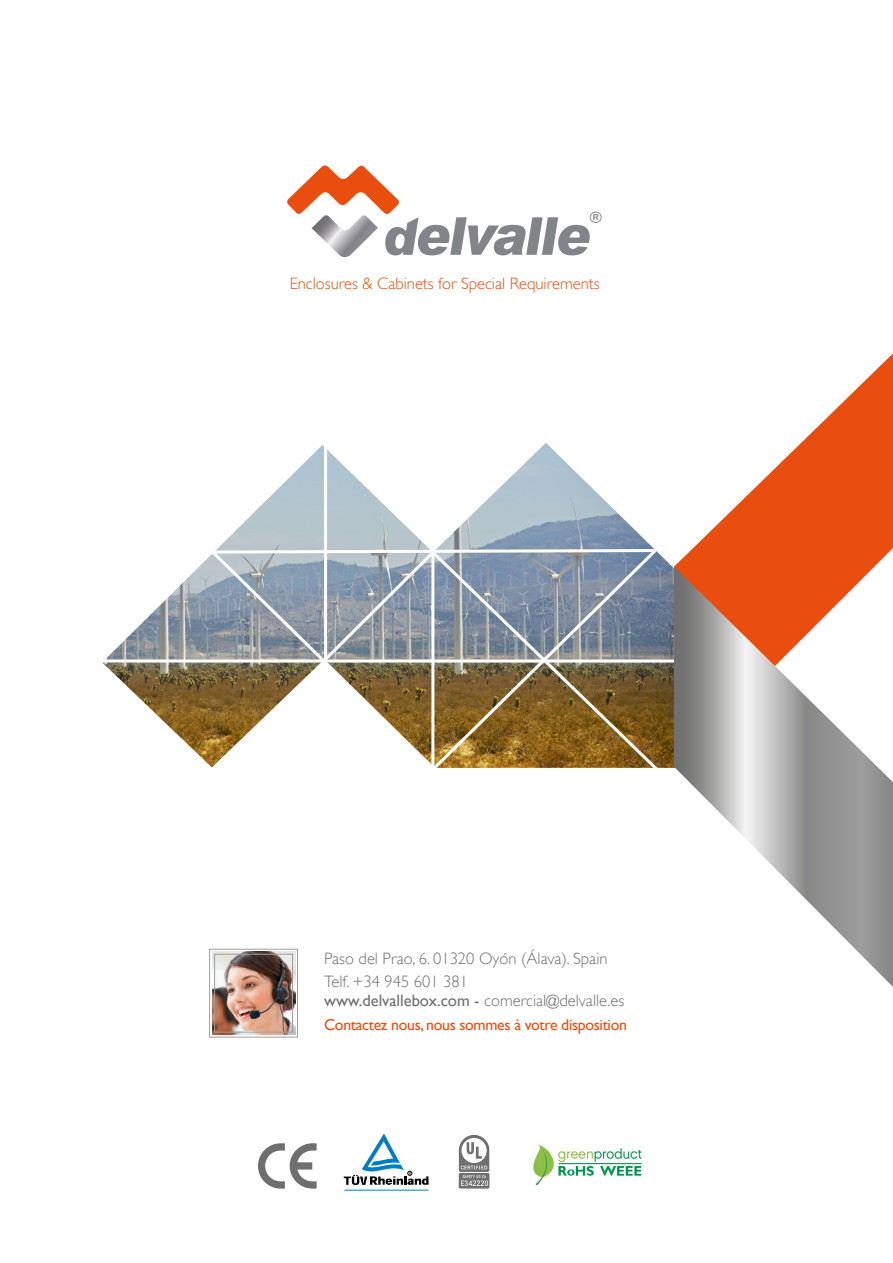
<style>
.page{position:relative;width:893px;height:1263px;background:#fff}
.page>*{position:absolute;margin:0;border:0;box-sizing:border-box;transform-origin:0 0}
.t1{font:300 16.5px/22.5px "Gill Sans";color:#706f6f}
.t2{font:300 16.5px "Gill Sans";color:#e94e0f}
.t3{font:15.75px "Gill Sans";letter-spacing:-.02em;color:#e94e0f}
.s1{font-weight:400}
</style>
<div class="page">
<img style="left:102px;top:445px;width:572px;height:323px">
<svg style="left:207px;top:665px;width:222px;height:103px"></svg>
<svg style="left:199px;top:547px;width:318px;height:118px;background:#99a4ae"></svg>
<hr style="left:431px;top:508px;width:3px;height:301px;background:#fff">
<hr style="left:324px;top:436px;width:3px;height:229px;background:#fff">
<hr style="left:102px;top:659px;width:674px;height:3px;background:#fff">
<img style="left:429px;top:548px;width:234px;height:220px">
<svg style="left:517px;top:443px;width:157px;height:254px"></svg>
<svg style="left:674px;top:353px;width:219px;height:214px"></svg>
<svg style="left:674px;top:567px;width:219px;height:420px"></svg>
<svg style="left:287px;top:165px;width:315px;height:93px"></svg>
<img style="left:533px;top:1144px;width:109px;height:42px">
<svg style="left:258px;top:1143px;width:59px;height:45px"></svg>
<svg style="left:459px;top:1135px;width:30px;height:53px"></svg>
<hr style="left:344px;top:1189px;width:85px;height:2px;background:#008eca">
<svg style="left:344px;top:1133px;width:84px;height:52px"></svg>
<img style="left:209px;top:948px;width:89px;height:90px">
<div style="left:214px;top:954px;width:79px;height:78px;border:1px solid #9d9d9c"></div>
<p class="t2" style="left:290px;top:273px;width:311px">Enclosures &amp; Cabinets for Special Requirements</p>
<p class="t1" style="left:324px;top:947px;width:285px">Paso del Prao, 6. 01320 Oyón (Álava). Spain<br>Telf. +34 945 601 381</p>
<p class="t1" style="left:324px;top:989px;width:302px"><span class="s1">www.delvallebox.com -</span> comercial@delvalle.es</p>
<p class="t3" style="left:324px;top:1016px;width:304px">Contactez nous, nous sommes à votre disposition</p>
</div>
